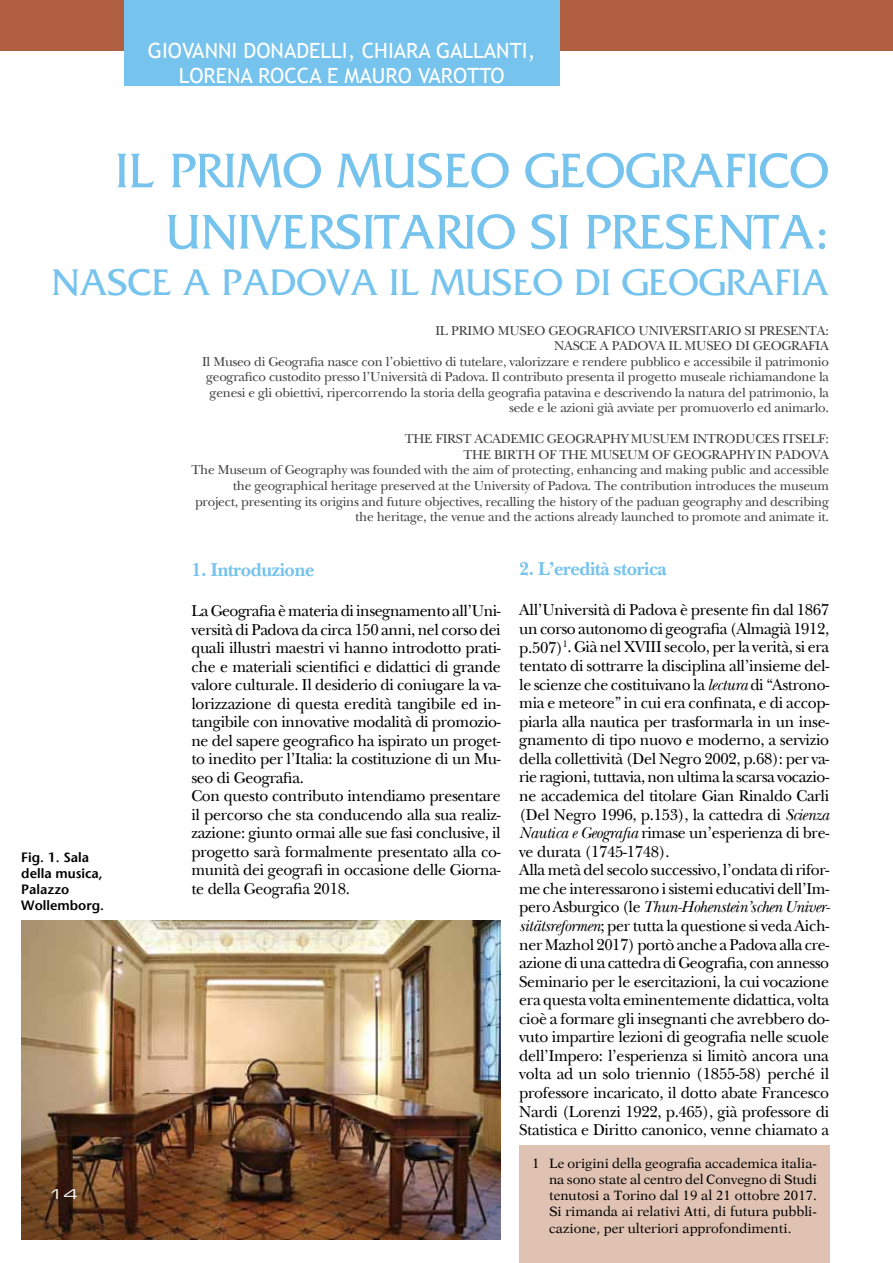
<style>
.page{position:relative;width:893px;height:1263px;background:#fff}
.page>*{position:absolute;margin:0;border:0;box-sizing:border-box;transform-origin:0 0}
.t1{font:51px/61.2px "Friz Quadrata";color:#76c3ed;text-align:right}
.t2{font:39px "Friz Quadrata";color:#76c3ed}
.t3{font:21px/25.2px "Trebuchet MS";color:#fff;text-align:center}
.t4{font:700 19.5px "New Baskerville";letter-spacing:-.02em;color:#76c3ed}
.t5{font:16.5px/18.6px "New Baskerville";letter-spacing:-.02em;color:#000}
.t6{font:13.5px/15.6px "New Baskerville";letter-spacing:-.02em;color:#414042;text-align:right}
.t7{font:13.5px/16.2px "New Aster";color:#000;text-align:justify}
.t8{font:600 13.5px/16.2px "Stone Sans";color:#000}
.t9{font:13.5px "Eurostile Extended Two";color:#fff;scale:1.11 1}
.s1{font-style:italic}
</style>
<div class="page">
<div style="left:0;top:0;width:893px;height:51px;background:#af5e3f"></div>
<div style="left:124px;top:0;width:435px;height:85px;background:#76c3ed"></div>
<img style="left:21px;top:920px;width:480px;height:320px">
<div style="left:519px;top:1146px;width:311px;height:117px;background:#e0c2b2"></div>
<p class="t3" style="left:148px;top:38px;width:389px">GIOVANNI DONADELLI, CHIARA GALLANTI,<br>LORENA ROCCA E MAURO VAROTTO</p>
<h1 class="t1" style="left:115px;top:139px;width:716px">IL PRIMO MUSEO GEOGRAFICO<br>UNIVERSITARIO SI PRESENTA:</h1>
<h2 class="t2" style="left:51px;top:260px;width:779px">NASCE A PADOVA IL MUSEO DI GEOGRAFIA</h2>
<p class="t8" style="left:21px;top:848px;width:84px">Fig. 1. Sala della musica,<br>Palazzo<br>Wollemborg.</p>
<p class="t9" style="left:49px;top:1185px;width:28px">14</p>
<p class="t6" style="left:202px;top:322px;width:628px">Il primo museo geografico universitario si presenta:<br>nasce a Padova il Museo di Geografia<br>Il Museo di Geografia nasce con l’obiettivo di tutelare, valorizzare e rendere pubblico e accessibile il patrimonio geografico custodito presso l’Università di Padova. Il contributo presenta il progetto museale richiamandone la genesi e gli obiettivi, ripercorrendo la storia della geografia patavina e descrivendo la natura del patrimonio, la sede e le azioni già avviate per promuoverlo ed animarlo.</p>
<p class="t6" style="left:192px;top:431px;width:639px">The first academic geography musuem introduces itself:<br>the birth of the Museum of Geography in Padova<br>The Museum of Geography was founded with the aim of protecting, enhancing and making public and accessible the geographical heritage preserved at the University of Padova. The contribution introduces the museum project, presenting its origins and future objectives, recalling the history of the paduan geography and describing the heritage, the venue and the actions already launched to promote and animate it.</p>
<p class="t4" style="left:191px;top:558px;width:125px">1. Introduzione</p>
<p class="t5" style="left:191px;top:602px;width:311px">La Geografia è materia di insegnamento all’Uni&shy;versità di Padova da circa 150 anni, nel corso dei quali illustri maestri vi hanno introdotto prati&shy;che e materiali scientifici e didattici di grande valore culturale. Il desiderio di coniugare la va&shy;lorizzazione di questa eredità tangibile ed in&shy;tangibile con innovative modalità di promozio&shy;ne del sapere geografico ha ispirato un proget&shy;to inedito per l’Italia: la costituzione di un Mu&shy;seo di Geografia.<br>Con questo contributo intendiamo presentare il percorso che sta conducendo alla sua realiz&shy;zazione: giunto ormai alle sue fasi conclusive, il progetto sarà formalmente presentato alla co&shy;munità dei geografi in occasione delle Giorna&shy;te della Geografia 2018.</p>
<p class="t4" style="left:519px;top:557px;width:149px">2. L’eredità storica</p>
<p class="t5" style="left:519px;top:601px;width:312px">All’Università di Padova è presente fin dal 1867 un corso autonomo di geografia (Almagià 1912, p.507)<sup>1</sup>. Già nel XVIII secolo, per la verità, si era tentato di sottrarre la disciplina all’insieme del&shy;le scienze che costituivano la <span class="s1">lectura</span> di “Astrono&shy;mia e meteore” in cui era confinata, e di accop&shy;piarla alla nautica per trasformarla in un inse&shy;gnamento di tipo nuovo e moderno, a servizio della collettività (Del Negro 2002, p.68): per va&shy;rie ragioni, tuttavia, non ultima la scarsa vocazio&shy;ne accademica del titolare Gian Rinaldo Carli (Del Negro 1996, p.153), la cattedra di <span class="s1">Scienza Nautica e Geografia</span> rimase un’esperienza di bre&shy;ve durata (1745-1748).<br>Alla metà del secolo successivo, l’ondata di rifor&shy;me che interessarono i sistemi educativi dell’Im&shy;pero Asburgico (le <span class="s1">Thun-Hohenstein’schen Univer&shy;sitätsreformen</span>; per tutta la questione si veda Aich&shy;ner Mazhol 2017) portò anche a Padova alla cre&shy;azione di una cattedra di Geografia, con annesso Seminario per le esercitazioni, la cui vocazione era questa volta eminentemente didattica, volta cioè a formare gli insegnanti che avrebbero do&shy;vuto impartire lezioni di geografia nelle scuole dell’Impero: l’esperienza si limitò ancora una volta ad un solo triennio (1855-58) perché il professore incaricato, il dotto abate Francesco Nardi (Lorenzi 1922, p.465), già professore di Statistica e Diritto canonico, venne chiamato a</p>
<p class="t7" style="left:549px;top:1155px;width:269px;text-indent:-17px">1 Le origini della geografia accademica italia&shy;na sono state al centro del Convegno di Studi tenutosi a Torino dal 19 al 21 ottobre 2017.<br>Si rimanda ai relativi Atti, di futura pubbli&shy;cazione, per ulteriori approfondimenti.</p>
</div>
